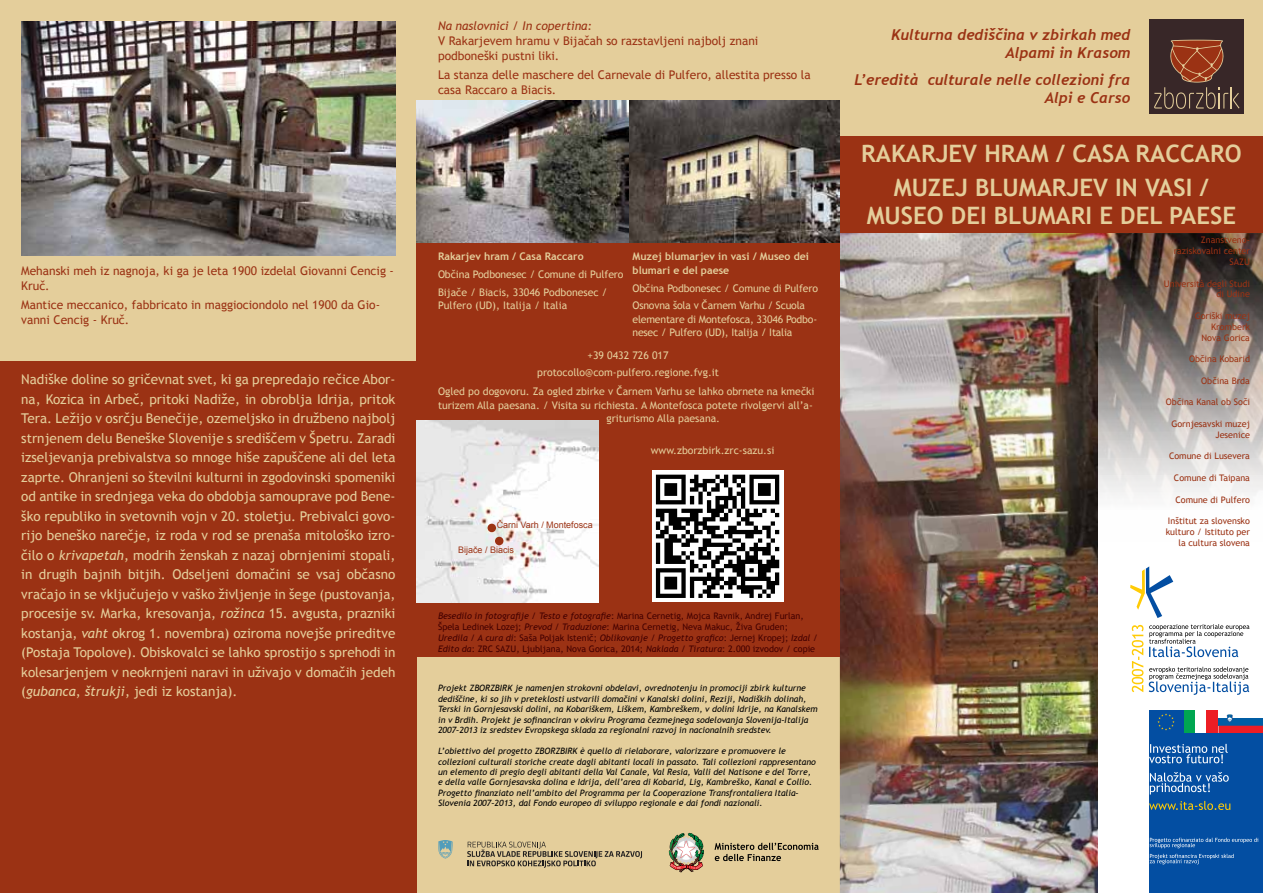
<style>
.page{position:relative;width:1263px;height:893px;background:#e4ce9b}
.page>*{position:absolute;margin:0;border:0;box-sizing:border-box;transform-origin:0 0}
.t1{font:700 24px/33px "Trebuchet MS";color:#e4ce9b;text-align:center}
.t2{font:italic 700 15px/18px "Trebuchet";color:#9b3214;text-align:right}
.t3{font:13.5px/19.5px "Trebuchet MS";color:#e4ce9b;text-align:justify}
.t4{font:12px/15px "Trebuchet MS";color:#9b3214}
.t5{font:italic 12px "Trebuchet MS";color:#9b3214}
.t6{font:10.5px/17.7px "Trebuchet MS";color:#e4ce9b}
.t7{font:700 10.5px/13.5px "Trebuchet MS";color:#e4ce9b}
.t8{font:10.5px/13.5px "Trebuchet MS";letter-spacing:-.02em;color:#e4ce9b}
.t9{font:9px/10.8px "Trebuchet MS";color:#430000}
.t10{font:9px/10.8px "Trebuchet MS";color:#9b3214;text-align:right}
.t11{font:9px "Arial";color:#9b3214}
.t12{font:italic 8.7px/10.5px "Trebuchet MS";color:#000}
.s1{font-style:italic}
</style>
<div class="page">
<div style="left:0;top:361px;width:417px;height:532px;background:#9b3214"></div>
<img style="left:21px;top:21px;width:374px;height:234px">
<img style="left:840px;top:233px;width:259px;height:660px">
<img style="left:1099px;top:233px;width:164px;height:309px">
<div style="left:840px;top:136px;width:423px;height:97px;background:#9b3214"></div>
<div style="left:1150px;top:19px;width:94px;height:94px;background:#382728"></div>
<svg style="left:1154px;top:40px;width:85px;height:69px"></svg>
<div style="left:1099px;top:542px;width:164px;height:351px;background:#fff"></div>
<div style="left:1184px;top:711px;width:11px;height:22px;background:#00a651"></div>
<div style="left:1206px;top:711px;width:12px;height:22px;background:#ed1d24"></div>
<svg style="left:1218px;top:714px;width:45px;height:19px"></svg>
<div style="left:1149px;top:711px;width:34px;height:22px;background:#034ea2"></div>
<svg style="left:1157px;top:713px;width:17px;height:17px"></svg>
<div style="left:1149px;top:734px;width:114px;height:159px;background:#034ea2"></div>
<svg style="left:1149px;top:801px;width:81px;height:9px"></svg>
<svg style="left:1149px;top:624px;width:100px;height:71px"></svg>
<svg style="left:1132px;top:625px;width:11px;height:67px"></svg>
<svg style="left:1130px;top:566px;width:43px;height:52px"></svg>
<svg style="left:1150px;top:772px;width:79px;height:22px"></svg>
<svg style="left:1149px;top:744px;width:79px;height:19px"></svg>
<svg style="left:1150px;top:838px;width:108px;height:10px"></svg>
<svg style="left:1149px;top:854px;width:85px;height:10px"></svg>
<svg style="left:669px;top:833px;width:35px;height:39px"></svg>
<svg style="left:714px;top:843px;width:105px;height:18px"></svg>
<svg style="left:438px;top:840px;width:15px;height:18px"></svg>
<svg style="left:467px;top:842px;width:175px;height:26px"></svg>
<div style="left:417px;top:101px;width:423px;height:555px;background:#9b3214"></div>
<svg style="left:652px;top:470px;width:131px;height:132px;background:#f8f8f8"></svg>
<svg style="left:656px;top:475px;width:123px;height:123px;background:#777"></svg>
<img style="left:417px;top:101px;width:423px;height:141px">
<img style="left:417px;top:421px;width:181px;height:181px">
<div style="left:495px;top:537px;width:8px;height:8px;background:#9b3214;border-radius:50%"></div>
<div style="left:487px;top:524px;width:9px;height:8px;background:#9b3214;border-radius:50%"></div>
<p class="t4" style="left:21px;top:263px;width:374px">Mehanski meh iz nagnoja, ki ga je leta 1900 izdelal Giovanni Cencig -<br>Kruč.</p>
<p class="t4" style="left:21px;top:297px;width:360px">Mantice meccanico, fabbricato in maggiociondolo nel 1900 da Gio&shy;vanni Cencig - Kruč.</p>
<p class="t3" style="left:21px;top:370px;width:376px">Nadiške doline so gričevnat svet, ki ga prepredajo rečice Abor&shy;na, Kozica in Arbeč, pritoki Nadiže, in obroblja Idrija, pritok Tera. Ležijo v osrčju Benečije, ozemeljsko in družbeno najbolj strnjenem delu Beneške Slovenije s središčem v Špetru. Zaradi izseljevanja prebivalstva so mnoge hiše zapuščene ali del leta zaprte. Ohranjeni so številni kulturni in zgodovinski spomeniki od antike in srednjega veka do obdobja samouprave pod Bene&shy;ško republiko in svetovnih vojn v 20. stoletju. Prebivalci govo&shy;rijo beneško narečje, iz roda v rod se prenaša mitološko izro&shy;čilo o <span class="s1">krivapetah</span>, modrih ženskah z nazaj obrnjenimi stopali, in drugih bajnih bitjih. Odseljeni domačini se vsaj občasno vračajo in se vključujejo v vaško življenje in šege (pustovanja, procesije sv. Marka, kresovanja, <span class="s1">rožinca</span> 15. avgusta, prazniki kostanja, <span class="s1">vaht</span> okrog 1. novembra) oziroma novejše prireditve (Postaja Topolove). Obiskovalci se lahko sprostijo s sprehodi in kolesarjenjem v neokrnjeni naravi in uživajo v domačih jedeh (<span class="s1">gubanca</span>, <span class="s1">štrukji</span>, jedi iz kostanja).</p>
<p class="t5" style="left:438px;top:19px;width:155px">Na naslovnici / In copertina:</p>
<p class="t4" style="left:438px;top:34px;width:322px">V Rakarjevem hramu v Bijačah so razstavljeni najbolj znani podboneški pustni liki.</p>
<p class="t4" style="left:438px;top:68px;width:374px">La stanza delle maschere del Carnevale di Pulfero, allestita presso la casa Raccaro a Biacis.</p>
<p class="t7" style="left:438px;top:250px;width:147px">Rakarjev hram / Casa Raccaro</p>
<p class="t6" style="left:438px;top:266px;width:187px">Občina Podbonesec / Comune di Pulfero<br>Bijače / Biacis, 33046 Podbonesec /</p>
<p class="t6" style="left:438px;top:297px;width:131px">Pulfero (UD), Italija / Italia</p>
<p class="t7" style="left:632px;top:250px;width:178px">Muzej blumarjev in vasi / Museo dei blumari e del paese</p>
<p class="t6" style="left:632px;top:279px;width:187px">Občina Podbonesec / Comune di Pulfero<br>Osnovna šola v Čarnem Varhu / Scuola</p>
<p class="t8" style="left:632px;top:313px;width:186px">elementare di Montefosca, 33046 Podbo&shy;nesec / Pulfero (UD), Italija / Italia</p>
<p class="t6" style="left:537px;top:346px;width:183px;text-align:center">+39 0432 726 017 protocollo@com-pulfero.regione.fvg.it</p>
<p class="t6" style="left:438px;top:383px;width:378px">Ogled po dogovoru. Za ogled zbirke v Čarnem Varhu se lahko obrnete na kmečki</p>
<p class="t6" style="left:438px;top:396px;width:376px">turizem Alla paesana. / Visita su richiesta. A Montefosca potete rivolgervi all’a-</p>
<p class="t6" style="left:607px;top:410px;width:115px">griturismo Alla paesana.</p>
<p class="t6" style="left:651px;top:441px;width:125px">www.zborzbirk.zrc-sazu.si</p>
<p class="t11" style="left:497px;top:519px;width:98px">Čarni Varh / Montefosca</p>
<p class="t11" style="left:458px;top:544px;width:58px">Bijače / Biacis</p>
<p class="t9" style="left:438px;top:611px;width:381px"><span class="s1">Besedilo in fotografije / Testo e fotografie</span>: Marina Cernetig, Mojca Ravnik, Andrej Furlan, Špela Ledinek Lozej; <span class="s1">Prevod / Traduzione</span>: Marina Cernetig, Neva Makuc, Živa Gruden; <span class="s1">Uredila / A cura di</span>: Saša Poljak Istenič; <span class="s1">Oblikovanje / Progetto grafico</span>: Jernej Kropej; <span class="s1">Izdal / Edito da</span>: ZRC SAZU, Ljubljana, Nova Gorica, 2014; <span class="s1">Naklada / Tiratura</span>: 2.000 izvodov / copie</p>
<p class="t12" style="left:438px;top:683px;width:381px">Projekt ZBORZBIRK je namenjen strokovni obdelavi, ovrednotenju in promociji zbirk kulturne dediščine, ki so jih v preteklosti ustvarili domačini v Kanalski dolini, Reziji, Nadiških dolinah, Terski in Gornjesavski dolini, na Kobariškem, Liškem, Kambreškem, v dolini Idrije, na Kanalskem in v Brdih. Projekt je sofinanciran v okviru Programa čezmejnega sodelovanja Slovenija–Italija 2007–2013 iz sredstev Evropskega sklada za regionalni razvoj in nacionalnih sredstev.</p>
<p class="t12" style="left:438px;top:746px;width:379px">L’obiettivo del progetto ZBORZBIRK è quello di rielaborare, valorizzare e promuovere le collezioni culturali storiche create dagli abitanti locali in passato. Tali collezioni rappresentano un elemento di pregio degli abitanti della Val Canale, Val Resia, Valli del Natisone e del Torre, e della valle Gornjesavska dolina e Idrija, dell’area di Kobarid, Lig, Kambreško, Kanal e Collio.<br>Progetto finanziato nell’ambito del Programma per la Cooperazione Transfrontaliera Italia– Slovenia 2007–2013, dal Fondo europeo di sviluppo regionale e dai fondi nazionali.</p>
<p class="t2" style="left:891px;top:26px;width:241px">Kulturna dediščina v zbirkah med<br>Alpami in Krasom</p>
<p class="t2" style="left:854px;top:70px;width:277px">L’eredità culturale nelle collezioni fra<br>Alpi e Carso</p>
<h1 class="t1" style="left:861px;top:137px;width:382px">Rakarjev hram / Casa Raccaro<br>Muzej blumarjev in vasi /</h1>
<h1 class="t1" style="left:867px;top:199px;width:371px">Museo dei blumari e del paese</h1>
<p class="t10" style="left:1174px;top:235px;width:78px">Znanstveno&shy;raziskovalni center<br>SAZU</p>
<p class="t10" style="left:1164px;top:278px;width:88px">Università degli Studi di Udine</p>
<p class="t10" style="left:1195px;top:311px;width:57px">Goriški muzej<br>Kromberk<br>Nova Gorica</p>
<p class="t10" style="left:1189px;top:354px;width:63px">Občina Kobarid</p>
<p class="t10" style="left:1201px;top:375px;width:50px">Občina Brda</p>
<p class="t10" style="left:1166px;top:397px;width:86px">Občina Kanal ob Soči</p>
<p class="t10" style="left:1171px;top:419px;width:80px">Gornjesavski muzej<br>Jesenice</p>
<p class="t10" style="left:1169px;top:451px;width:82px">Comune di Lusevera</p>
<p class="t10" style="left:1174px;top:473px;width:78px">Comune di Taipana</p>
<p class="t10" style="left:1175px;top:494px;width:76px">Comune di Pulfero</p>
<p class="t10" style="left:1166px;top:516px;width:86px">Inštitut za slovensko kulturo / Istituto per la cultura slovena</p>
</div>
